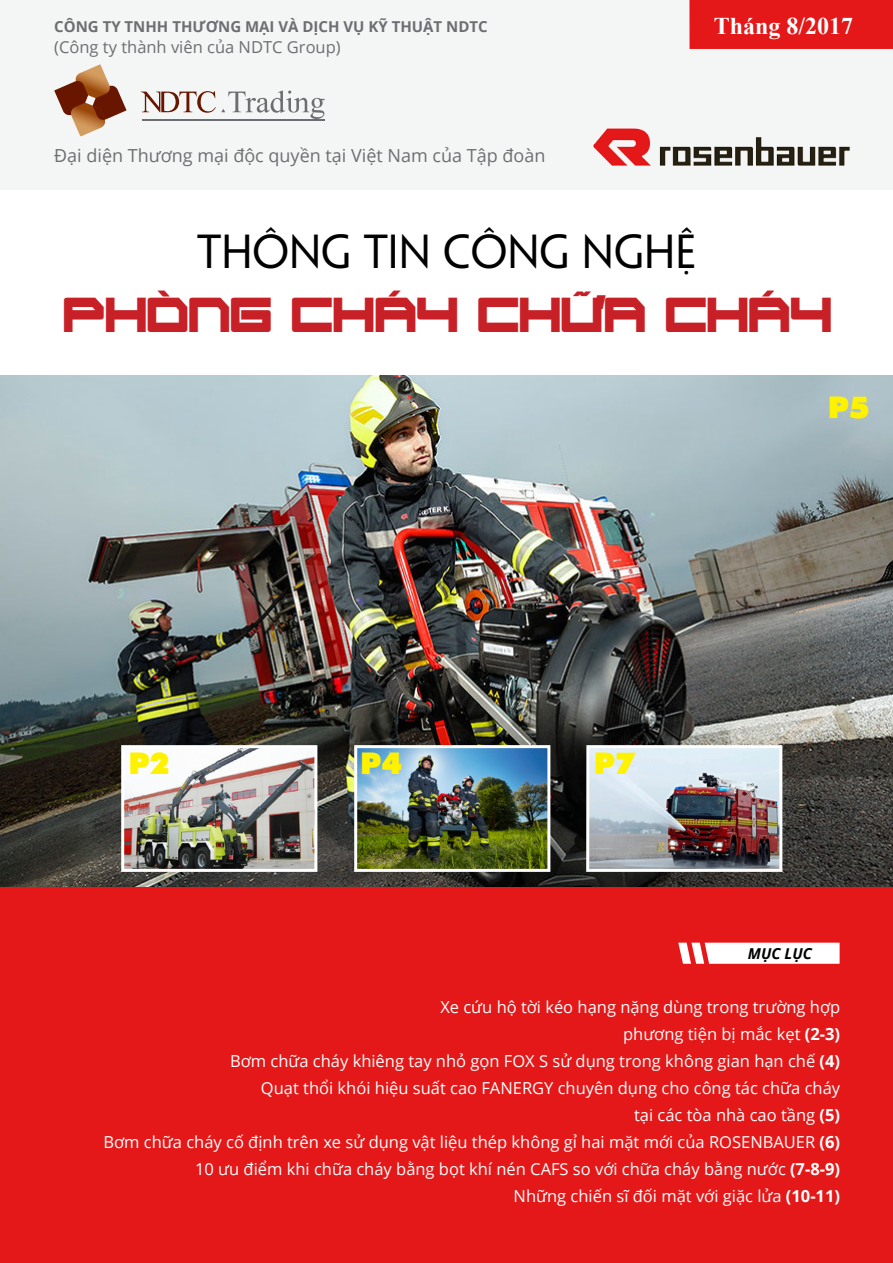
<style>
.page{position:relative;width:893px;height:1263px;background:#fff}
.page>*{position:absolute;margin:0;border:0;box-sizing:border-box;transform-origin:0 0}
.t1{font:42.9px "UTM Nguyen Ha 01";color:#c72127;scale:.91 1}
.t2{font:42.9px "UTM Penumbra";color:#000}
.t3{font:30px "UTM Futura Extra";color:#fff200}
.t4{font:700 24px "Times New Roman";color:#fff}
.t5{font:18px "Open Sans";color:#6d6e71}
.t6{font:16.5px/27px "Open Sans";color:#fff;text-align:right}
.t7{font:16.5px "Open Sans";color:#6d6e71}
.t8{font:700 15px "Open Sans";color:#6d6e71}
.t9{font:italic 700 15px "Open Sans";color:#000}
.s1{font-weight:700}
</style>
<div class="page">
<div style="left:0;top:0;width:893px;height:189px;background:#f4f5f5"></div>
<img style="left:593px;top:128px;width:257px;height:38px">
<div style="left:689px;top:0;width:204px;height:49px;background:#e41819"></div>
<svg style="left:54px;top:64px;width:73px;height:72px"></svg>
<svg style="left:141px;top:91px;width:184px;height:28px"></svg>
<hr style="left:142px;top:119px;width:183px;height:2px;background:#6d6e71">
<img style="left:0;top:376px;width:893px;height:511px">
<img style="left:358px;top:749px;width:188px;height:119px">
<div style="left:354px;top:745px;width:196px;height:127px;border:3px solid #fff"></div>
<img style="left:590px;top:749px;width:188px;height:119px">
<div style="left:586px;top:745px;width:196px;height:127px;border:3px solid #fff"></div>
<img style="left:125px;top:749px;width:188px;height:119px">
<div style="left:121px;top:745px;width:196px;height:127px;border:3px solid #fff"></div>
<div style="left:0;top:887px;width:893px;height:376px;background:#e41819"></div>
<svg style="left:678px;top:943px;width:162px;height:21px;background:#fceaea"></svg>
<p class="t8" style="left:54px;top:16px;width:435px">CÔNG TY TN HH TH ƯƠNG MẠI VÀ DỊCH VỤ KỸ TH UẬT N DTC</p>
<p class="t7" style="left:54px;top:36px;width:288px">(Công ty thành viên của NDTC Group)</p>
<p class="t5" style="left:54px;top:143px;width:493px">Đại diện Thương mại độc quyền tại Việt Nam của Tập đoàn</p>
<h3 class="t4" style="left:714px;top:9px;width:141px">Tháng 8/2017</h3>
<h1 class="t2" style="left:197px;top:219px;width:500px">THÔNG TIN CÔNG NGHỆ</h1>
<h1 class="t1" style="left:64px;top:285px;width:846px">PHÒNG CHÁY CHỮA CHÁY</h1>
<h2 class="t3" style="left:128px;top:742px;width:43px">p2</h2>
<h2 class="t3" style="left:360px;top:742px;width:43px">p4</h2>
<h2 class="t3" style="left:594px;top:742px;width:43px">p7</h2>
<h2 class="t3" style="left:828px;top:386px;width:43px">p5</h2>
<p class="t9" style="left:748px;top:942px;width:65px">Mục lục</p>
<p class="t6" style="left:104px;top:993px;width:738px">Xe cứu hộ tời kéo hạng nặng dùng trong trường hợp<br>phương tiện bị mắc kẹt <span class="s1">(2-3)<br></span>Bơm chữa cháy khiêng tay nhỏ gọn FOX S sử dụng trong không gian hạn chế <span class="s1">(4)<br></span>Quạt thổi khói hiệu suất cao FANERGY chuyên dụng cho công tác chữa cháy<br>tại các tòa nhà cao tầng <span class="s1">(5)<br></span>Bơm chữa cháy cố định trên xe sử dụng vật liệu thép không gỉ hai mặt mới của ROSENBAUER <span class="s1">(6)<br></span>10 ưu điểm khi chữa cháy bằng bọt khí nén CAFS so với chữa cháy bằng nước <span class="s1">(7-8-9)<br></span>Những chiến sĩ đối mặt với giặc lửa <span class="s1">(10-11)</span></p>
</div>
